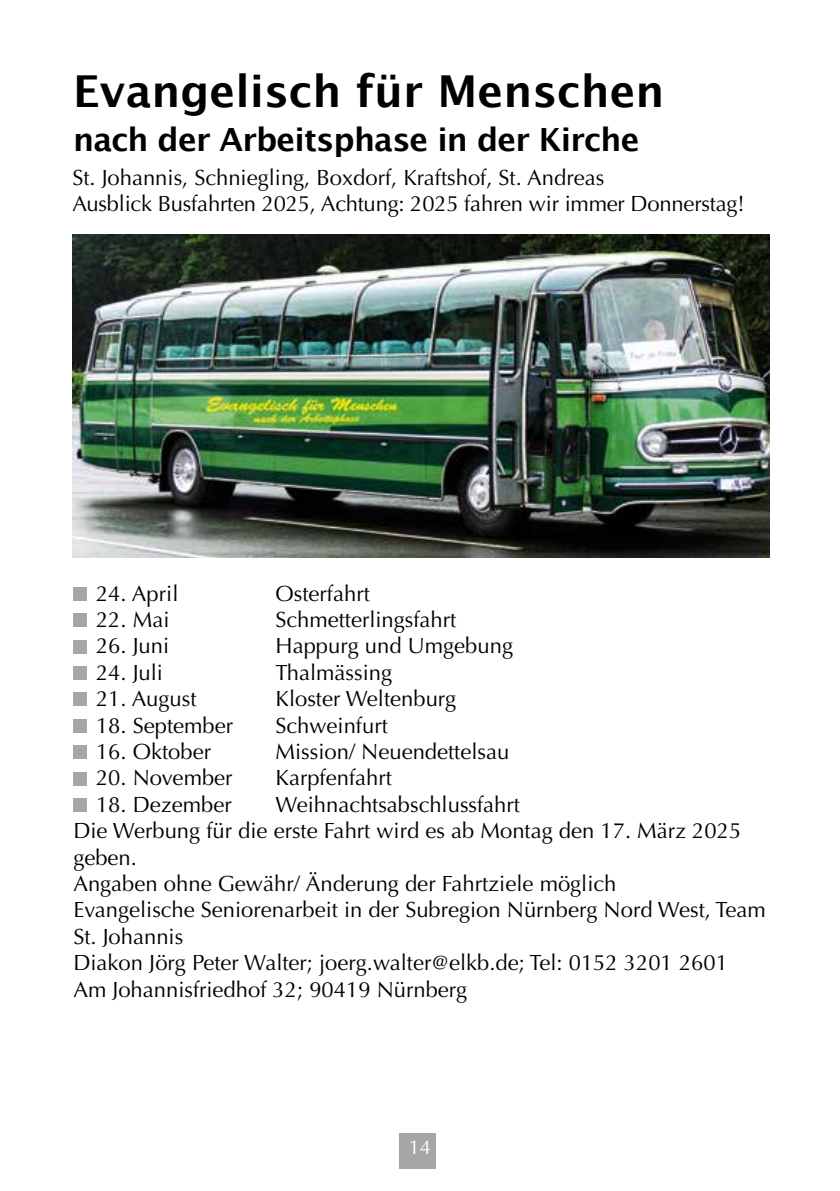
<style>
.page{position:relative;width:840px;height:1191px;background:#fff}
.page>*{position:absolute;margin:0;border:0;box-sizing:border-box;transform-origin:0 0}
.t1{font:700 44px "Lucida Grande";color:#000}
.t2{font:700 32px "Lucida Grande";letter-spacing:-.025em;color:#000}
.t3{font:22px/26.4px "Optima";color:#000}
.t4{font:20px "Optima";color:#fff}
</style>
<div class="page">
<div style="left:399px;top:1133px;width:36px;height:35px;background:#a5a6a8"></div>
<img style="left:72px;top:235px;width:696px;height:322px">
<div style="left:73px;top:587px;width:14px;height:13px;background:#a5a6a8"></div>
<div style="left:73px;top:613px;width:14px;height:14px;background:#a5a6a8"></div>
<div style="left:73px;top:640px;width:14px;height:13px;background:#a5a6a8"></div>
<div style="left:73px;top:666px;width:14px;height:14px;background:#a5a6a8"></div>
<div style="left:73px;top:692px;width:14px;height:14px;background:#a5a6a8"></div>
<div style="left:73px;top:719px;width:14px;height:13px;background:#a5a6a8"></div>
<div style="left:73px;top:745px;width:14px;height:14px;background:#a5a6a8"></div>
<div style="left:73px;top:772px;width:14px;height:13px;background:#a5a6a8"></div>
<div style="left:73px;top:798px;width:14px;height:14px;background:#a5a6a8"></div>
<h1 class="t1" style="left:73px;top:55px;width:592px">Evangelisch für Menschen</h1>
<h2 class="t2" style="left:73px;top:113px;width:567px">nach der Arbeitsphase in der Kirche</h2>
<p class="t3" style="left:72px;top:164px;width:673px">St. Johannis, Schniegling, Boxdorf, Kraftshof, St. Andreas<br>Ausblick Busfahrten 2025, Achtung: 2025 fahren wir immer Donnerstag!</p>
<p class="t3" style="left:96px;top:580px;width:84px">24. April</p>
<p class="t3" style="left:275px;top:580px;width:96px">Osterfahrt</p>
<p class="t3" style="left:96px;top:606px;width:75px">22. Mai</p>
<p class="t3" style="left:275px;top:606px;width:182px">Schmetterlingsfahrt</p>
<p class="t3" style="left:96px;top:633px;width:74px">26. Juni</p>
<p class="t3" style="left:275px;top:633px;width:239px">Happurg und Umgebung</p>
<p class="t3" style="left:96px;top:659px;width:68px">24. Juli</p>
<p class="t3" style="left:275px;top:659px;width:118px">Thalmässing</p>
<p class="t3" style="left:96px;top:686px;width:102px">21. August</p>
<p class="t3" style="left:275px;top:686px;width:182px">Kloster Weltenburg</p>
<p class="t3" style="left:96px;top:712px;width:138px">18. September</p>
<p class="t3" style="left:275px;top:712px;width:114px">Schweinfurt</p>
<p class="t3" style="left:96px;top:738px;width:116px">16. Oktober</p>
<p class="t3" style="left:275px;top:738px;width:235px">Mission/ Neuendettelsau</p>
<p class="t3" style="left:96px;top:765px;width:138px">20. November</p>
<p class="t3" style="left:275px;top:765px;width:118px">Karpfenfahrt</p>
<p class="t3" style="left:96px;top:791px;width:137px">18. Dezember</p>
<p class="t3" style="left:73px;top:791px;width:693px;text-indent:202px">Weihnachtsabschlussfahrt<br>Die Werbung für die erste Fahrt wird es ab Montag den 17. März 2025 geben.<br>Angaben ohne Gewähr/ Änderung der Fahrtziele möglich<br>Evangelische Seniorenarbeit in der Subregion Nürnberg Nord West, Team St. Johannis<br>Diakon Jörg Peter Walter; joerg.walter@elkb.de; Tel: 0152 3201 2601<br>Am Johannisfriedhof 32; 90419 Nürnberg</p>
<p class="t4" style="left:408px;top:1135px;width:24px">14</p>
</div>
